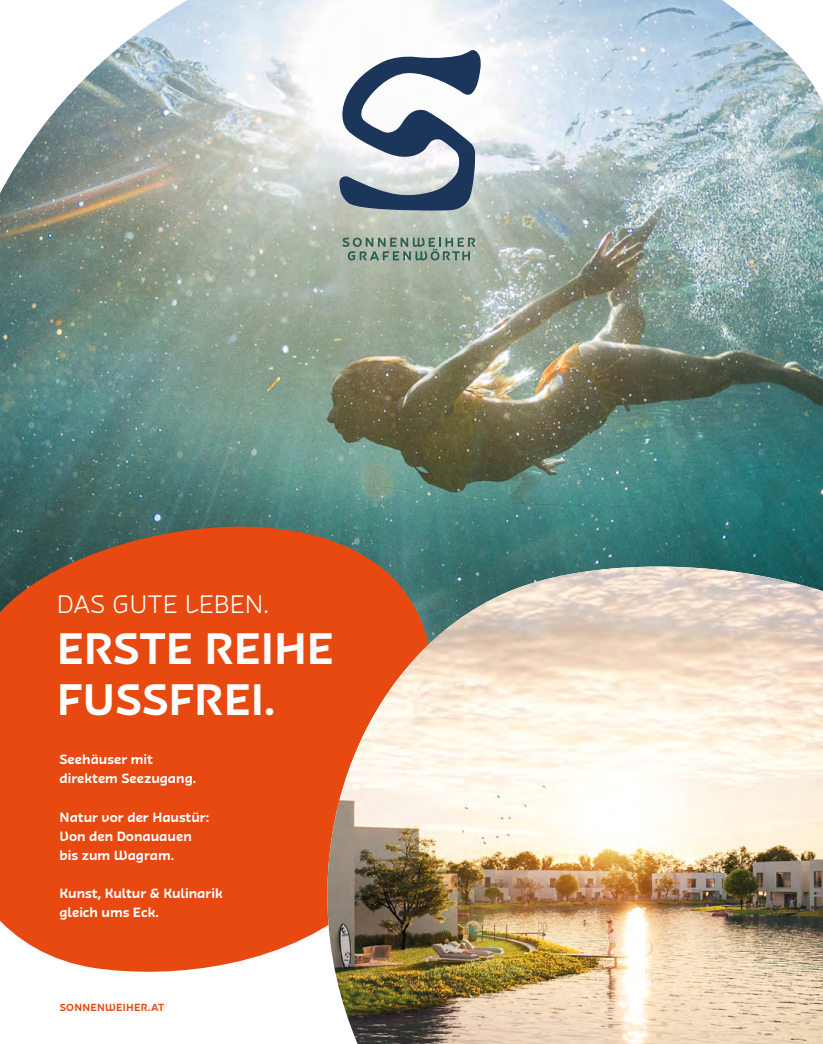
<style>
.page{position:relative;width:823px;height:1044px;background:#fff}
.page>*{position:absolute;margin:0;border:0;box-sizing:border-box;transform-origin:0 0}
.t1{font:500 42.7px/51.3px "Hedra";color:#fff}
.t2{font:300 25px "Hedra";color:#fff}
.t3{font:500 13px/19px "Hedra";color:#fff}
.t4{font:500 10px "Hedra";letter-spacing:.03em;color:#e84910}
</style>
<div class="page">
<img style="left:0;top:0;width:822px;height:543px">
<svg style="left:0;top:474px;width:440px;height:498px;background:#c65629"></svg>
<svg style="left:339px;top:50px;width:141px;height:161px"></svg>
<svg style="left:342px;top:237px;width:133px;height:23px;background:#899f91"></svg>
<svg style="left:271px;top:543px;width:551px;height:429px;background:#6e6551"></svg>
<img style="left:279px;top:566px;width:543px;height:477px">
<h2 class="t2" style="left:57px;top:587px;width:214px">DAS GUTE LEBEN.</h2>
<h1 class="t1" style="left:57px;top:623px;width:278px">ERSTE REIHE<br>FUSSFREI.</h1>
<p class="t3" style="left:60px;top:750px;width:138px">Seehäuser mit direktem Seezugang.</p>
<p class="t3" style="left:60px;top:807px;width:151px">Natur vor der Haustür:<br>Von den Donauauen bis zum Wagram.</p>
<p class="t3" style="left:60px;top:883px;width:164px">Kunst, Kultur &amp; Kulinarik gleich ums Eck.</p>
<p class="t4" style="left:60px;top:999px;width:106px">SONNENWEIHER.AT</p>
</div>
